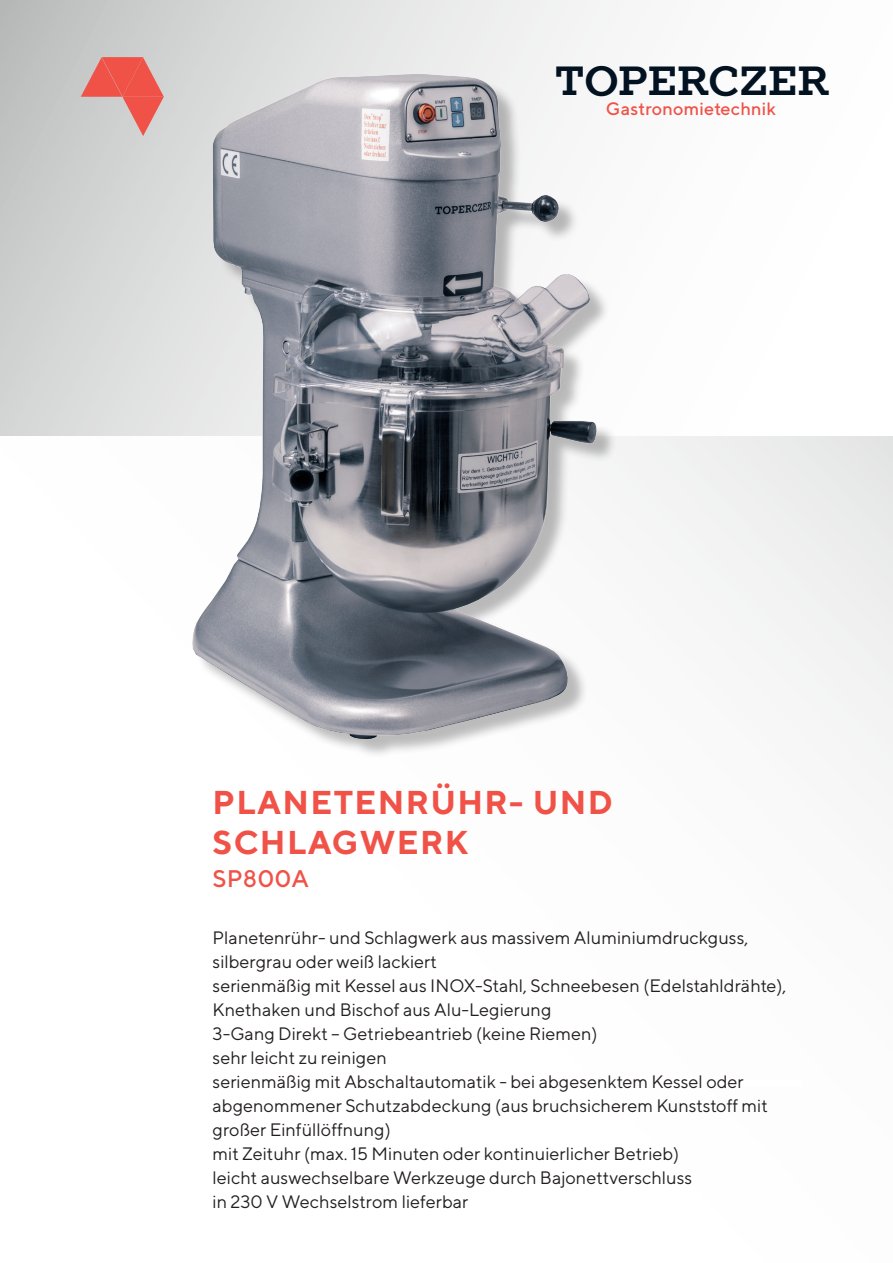
<style>
.page{position:relative;width:893px;height:1263px;background:#fff}
.page>*{position:absolute;margin:0;border:0;box-sizing:border-box;transform-origin:0 0}
.t1{font:700 40.5px "TT Slabs";color:#021221}
.t2{font:700 33px/39.6px "TT Norms";letter-spacing:.04em;color:#f05248}
.t3{font:500 24px "TT Norms";color:#f05248}
.t4{font:18px/24px "TT Norms";color:#231f20}
.t5{font:500 18px "TT Norms";letter-spacing:.01em;color:#f05248}
</style>
<div class="page">
<div style="left:0;top:436px;width:893px;height:826px;background:linear-gradient(to right,#fff,#f9f9f9)"></div>
<div style="left:0;top:0;width:893px;height:436px;background:linear-gradient(to right,#c5c6c6,#fff)"></div>
<div style="left:209px;top:1079px;width:593px;height:8px;background:#fff"></div>
<img style="left:64px;top:29px;width:677px;height:772px">
<h1 class="t1" style="left:555px;top:53px;width:276px">TOPERCZER</h1>
<p class="t5" style="left:606px;top:98px;width:172px">Gastronomietechnik</p>
<h2 class="t2" style="left:213px;top:782px;width:402px">PLANETENRÜHR- UND<br>SCHLAGWERK</h2>
<h3 class="t3" style="left:213px;top:864px;width:98px">SP800A</h3>
<p class="t4" style="left:213px;top:926px;width:575px">Planetenrühr- und Schlagwerk aus massivem Aluminiumdruckguss, silbergrau oder weiß lackiert<br>serienmäßig mit Kessel aus INOX-Stahl, Schneebesen (Edelstahldrähte), Knethaken und Bischof aus Alu-Legierung<br>3-Gang Direkt – Getriebeantrieb (keine Riemen)<br>sehr leicht zu reinigen<br>serienmäßig mit Abschaltautomatik - bei abgesenktem Kessel oder abgenommener Schutzabdeckung (aus bruchsicherem Kunststoff mit großer Einfüllöffnung)<br>mit Zeituhr (max. 15 Minuten oder kontinuierlicher Betrieb)<br>leicht auswechselbare Werkzeuge durch Bajonettverschluss<br>in 230 V Wechselstrom lieferbar</p>
</div>
